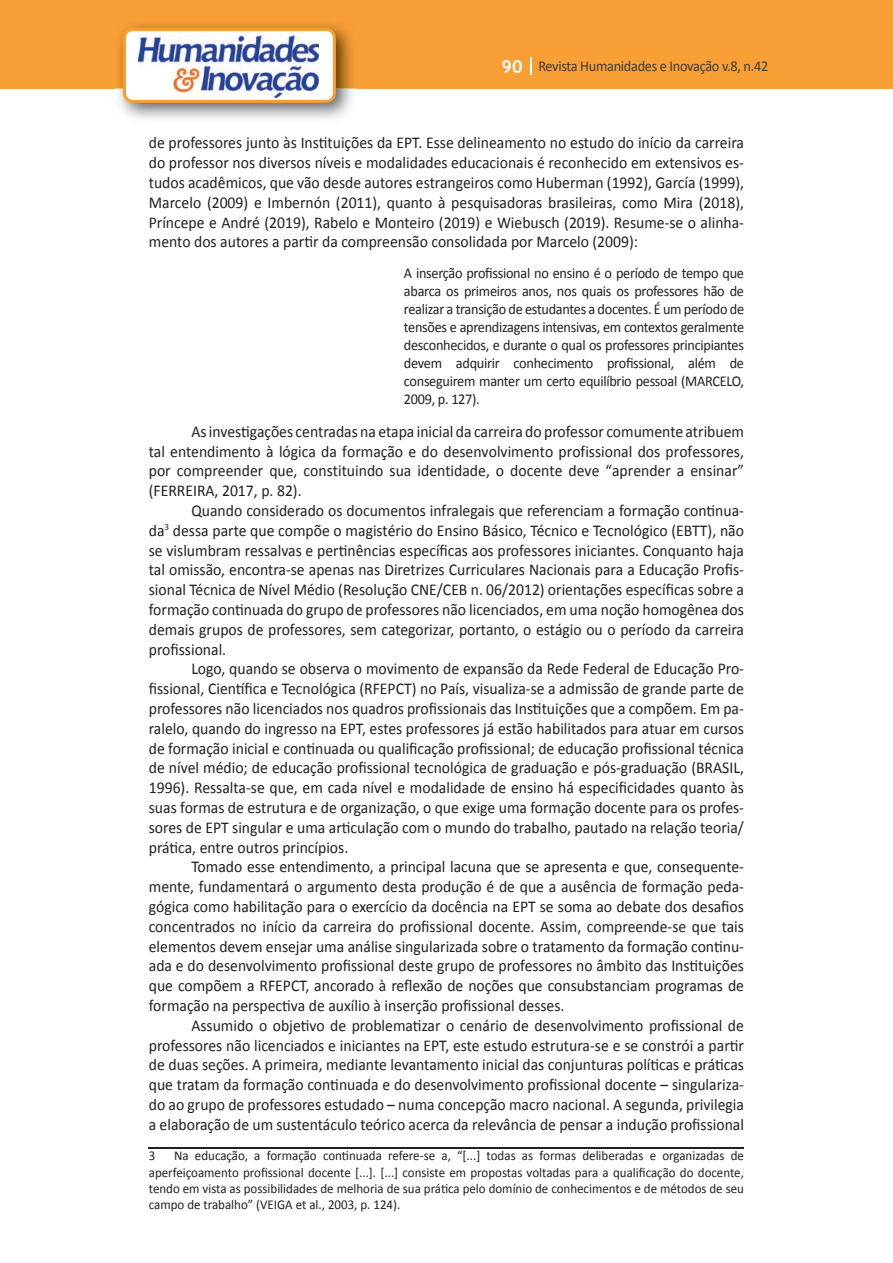
<style>
.page{position:relative;width:893px;height:1263px;background:#fff}
.page>*{position:absolute;margin:0;border:0;box-sizing:border-box;transform-origin:0 0}
.t1{font:16.5px/19.8px "Calibri";color:#231f20;text-align:justify;scale:.95 1}
.t2{font:15px/18px "Calibri";letter-spacing:-.02em;color:#231f20;text-align:justify;scale:.95 1}
.t3{font:15px "Calibri";letter-spacing:-.02em;color:#3e3e3f;scale:.95 1}
.t4{font:13.5px/16.2px "Calibri";color:#231f20;text-align:justify;scale:.96 1}
.s1{font-family:"Trebuchet MS";font-weight:700;font-size:18px;color:#fff}
</style>
<div class="page">
<div style="left:0;top:0;width:893px;height:88px;background:#f79e34"></div>
<svg style="left:530px;top:57px;width:2px;height:18px"></svg>
<img style="left:115px;top:24px;width:241px;height:95px">
<svg style="left:123px;top:28px;width:213px;height:75px"></svg>
<hr style="left:149px;top:1148px;width:595px;height:1px;background:#231f20">
<p class="t3" style="left:501px;top:57px;width:282px"><span class="s1">90</span> Revista Humanidades e Inovação v.8, n.42</p>
<p class="t1" style="left:149px;top:133px;width:628px">de professores junto às Instituições da EPT. Esse delineamento no estudo do início da carreira do professor nos diversos níveis e modalidades educacionais é reconhecido em extensivos es&shy;tudos acadêmicos, que vão desde autores estrangeiros como Huberman (1992), García (1999), Marcelo (2009) e Imbernón (2011), quanto à pesquisadoras brasileiras, como Mira (2018), Príncepe e André (2019), Rabelo e Monteiro (2019) e Wiebusch (2019). Resume-se o alinha&shy;mento dos autores a partir da compreensão consolidada por Marcelo (2009):</p>
<p class="t2" style="left:404px;top:264px;width:360px">A inserção profissional no ensino é o período de tempo que abarca os primeiros anos, nos quais os professores hão de realizar a transição de estudantes a docentes. É um período de tensões e aprendizagens intensivas, em contextos geralmente desconhecidos, e durante o qual os professores principiantes devem adquirir conhecimento profissional, além de conseguirem manter um certo equilíbrio pessoal (MARCELO, 2009, p. 127).</p>
<p class="t1" style="left:149px;top:421px;width:628px;text-indent:43px">As investigações centradas na etapa inicial da carreira do professor comumente atribuem tal entendimento à lógica da formação e do desenvolvimento profissional dos professores, por compreender que, constituindo sua identidade, o docente deve “aprender a ensinar” (FERREIRA, 2017, p. 82).</p>
<p class="t1" style="left:149px;top:501px;width:628px;text-indent:43px">Quando considerado os documentos infralegais que referenciam a formação continua&shy;da<sup>3</sup> dessa parte que compõe o magistério do Ensino Básico, Técnico e Tecnológico (EBTT), não se vislumbram ressalvas e pertinências específicas aos professores iniciantes. Conquanto haja tal omissão, encontra-se apenas nas Diretrizes Curriculares Nacionais para a Educação Profis&shy;sional Técnica de Nível Médio (Resolução CNE/CEB n. 06/2012) orientações específicas sobre a formação continuada do grupo de professores não licenciados, em uma noção homogênea dos demais grupos de professores, sem categorizar, portanto, o estágio ou o período da carreira profissional.</p>
<p class="t1" style="left:149px;top:659px;width:628px;text-indent:43px">Logo, quando se observa o movimento de expansão da Rede Federal de Educação Pro&shy;fissional, Científica e Tecnológica (RFEPCT) no País, visualiza-se a admissão de grande parte de professores não licenciados nos quadros profissionais das Instituições que a compõem. Em pa&shy;ralelo, quando do ingresso na EPT, estes professores já estão habilitados para atuar em cursos de formação inicial e continuada ou qualificação profissional; de educação profissional técnica de nível médio; de educação profissional tecnológica de graduação e pós-graduação (BRASIL, 1996). Ressalta-se que, em cada nível e modalidade de ensino há especificidades quanto às suas formas de estrutura e de organização, o que exige uma formação docente para os profes&shy;sores de EPT singular e uma articulação com o mundo do trabalho, pautado na relação teoria/ prática, entre outros princípios.</p>
<p class="t1" style="left:149px;top:857px;width:628px;text-indent:43px">Tomado esse entendimento, a principal lacuna que se apresenta e que, consequente&shy;mente, fundamentará o argumento desta produção é de que a ausência de formação peda&shy;gógica como habilitação para o exercício da docência na EPT se soma ao debate dos desafios concentrados no início da carreira do profissional docente. Assim, compreende-se que tais elementos devem ensejar uma análise singularizada sobre o tratamento da formação continu&shy;ada e do desenvolvimento profissional deste grupo de professores no âmbito das Instituições que compõem a RFEPCT, ancorado à reflexão de noções que consubstanciam programas de formação na perspectiva de auxílio à inserção profissional desses.</p>
<p class="t1" style="left:149px;top:1015px;width:628px;text-indent:43px">Assumido o objetivo de problematizar o cenário de desenvolvimento profissional de professores não licenciados e iniciantes na EPT, este estudo estrutura-se e se constrói a partir de duas seções. A primeira, mediante levantamento inicial das conjunturas políticas e práticas que tratam da formação continuada e do desenvolvimento profissional docente – singulariza&shy;do ao grupo de professores estudado – numa concepção macro nacional. A segunda, privilegia a elaboração de um sustentáculo teórico acerca da relevância de pensar a indução profissional</p>
<p class="t4" style="left:149px;top:1148px;width:8px">3</p>
<p class="t4" style="left:149px;top:1148px;width:621px;text-indent:25px">Na educação, a formação continuada refere-se a, “[...] todas as formas deliberadas e organizadas de aperfeiçoamento profissional docente [...]. [...] consiste em propostas voltadas para a qualificação do docente, tendo em vista as possibilidades de melhoria de sua prática pelo domínio de conhecimentos e de métodos de seu campo de trabalho” (VEIGA et al., 2003, p. 124).</p>
</div>
